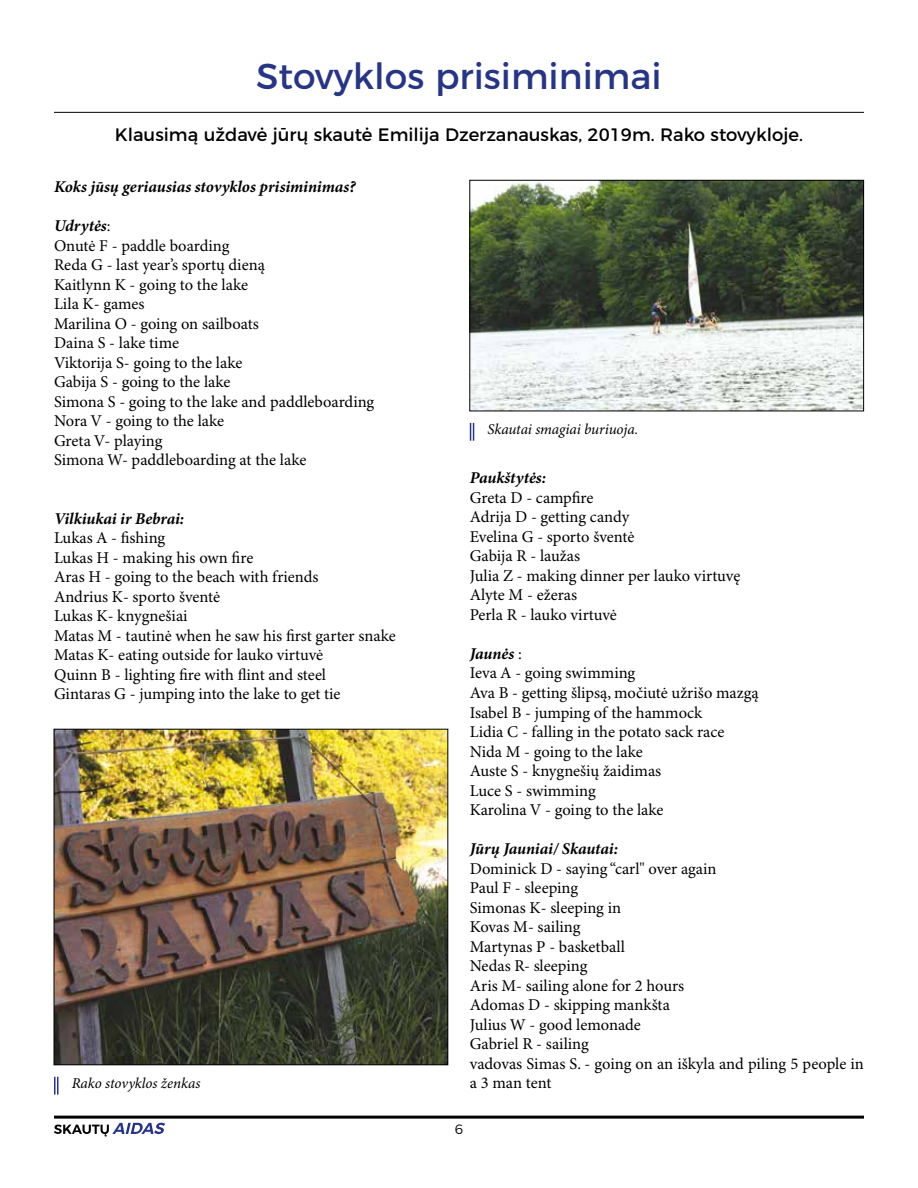
<style>
.page{position:relative;width:918px;height:1188px;background:#fff}
.page>*{position:absolute;margin:0;border:0;box-sizing:border-box;transform-origin:0 0}
.t1{font:36px "Montserrat";color:#283583}
.t2{font:18px "Montserrat";color:#000}
.t3{font:16.5px/19.5px "Minion Pro";color:#000}
.t4{font:italic 700 16.5px "Minion Pro";letter-spacing:-.005em;color:#000}
.t5{font:italic 15px "Minion Pro";letter-spacing:-.01em;color:#000}
.t6{font:300 13.5px "Montserrat";color:#000}
.s1{font-weight:700;font-style:italic}
</style>
<div class="page">
<hr style="left:54px;top:1116px;width:810px;height:3px;background:#000">
<svg style="left:54px;top:1123px;width:111px;height:14px"></svg>
<hr style="left:54px;top:112px;width:810px;height:1px;background:#000">
<img style="left:56px;top:731px;width:390px;height:332px">
<div style="left:54px;top:729px;width:394px;height:336px;border:1px solid #000"></div>
<svg style="left:54px;top:1077px;width:4px;height:18px"></svg>
<img style="left:472px;top:182px;width:390px;height:227px">
<div style="left:470px;top:180px;width:394px;height:231px;border:1px solid #000"></div>
<svg style="left:470px;top:423px;width:4px;height:18px"></svg>
<h1 class="t1" style="left:256px;top:47px;width:407px">Stovyklos prisiminimai</h1>
<p class="t2" style="left:115px;top:120px;width:690px">Klausimą uždavė jūrų skautė Emilija Dzerzanauskas, 2019m. Rako stovykloje.</p>
<p class="t4" style="left:54px;top:177px;width:303px">Koks jūsų geriausias stovyklos prisiminimas?</p>
<p class="t3" style="left:54px;top:217px;width:322px"><span class="s1">Udrytės</span>:<br>Onutė F - paddle boarding<br>Reda G - last year’s sportų dieną<br>Kaitlynn K - going to the lake<br>Lila K- games<br>Marilina O - going on sailboats<br>Daina S - lake time<br>Viktorija S- going to the lake<br>Gabija S - going to the lake<br>Simona S - going to the lake and paddleboarding<br>Nora V - going to the lake<br>Greta V- playing<br>Simona W- paddleboarding at the lake</p>
<p class="t4" style="left:54px;top:508px;width:132px">Vilkiukai ir Bebrai:</p>
<p class="t3" style="left:54px;top:529px;width:343px">Lukas A - fishing<br>Lukas H - making his own fire<br>Aras H - going to the beach with friends<br>Andrius K- sporto šventė<br>Lukas K- knygnešiai<br>Matas M - tautinė when he saw his first garter snake Matas K- eating outside for lauko virtuvė<br>Quinn B - lighting fire with flint and steel<br>Gintaras G - jumping into the lake to get tie</p>
<p class="t5" style="left:72px;top:1074px;width:130px">Rako stovyklos ženkas</p>
<p class="t5" style="left:488px;top:420px;width:152px">Skautai smagiai buriuoja.</p>
<p class="t4" style="left:470px;top:468px;width:78px">Paukštytės:</p>
<p class="t3" style="left:470px;top:489px;width:272px">Greta D - campfire<br>Adrija D - getting candy<br>Evelina G - sporto šventė<br>Gabija R - laužas<br>Julia Z - making dinner per lauko virtuvę<br>Alyte M - ežeras<br>Perla R - lauko virtuvė</p>
<p class="t3" style="left:470px;top:645px;width:290px"><span class="s1">Jaunės</span> :<br>Ieva A - going swimming<br>Ava B - getting šlipsą, močiutė užrišo mazgą<br>Isabel B - jumping of the hammock<br>Lidia C - falling in the potato sack race<br>Nida M - going to the lake<br>Auste S - knygnešių žaidimas<br>Luce S - swimming<br>Karolina V - going to the lake</p>
<p class="t4" style="left:470px;top:839px;width:150px">Jūrų Jauniai/ Skautai:</p>
<p class="t3" style="left:470px;top:859px;width:396px">Dominick D - saying “carl" over again<br>Paul F - sleeping<br>Simonas K- sleeping in<br>Kovas M- sailing<br>Martynas P - basketball<br>Nedas R- sleeping<br>Aris M- sailing alone for 2 hours<br>Adomas D - skipping mankšta<br>Julius W - good lemonade<br>Gabriel R - sailing<br>vadovas Simas S. - going on an iškyla and piling 5 people in a 3 man tent</p>
<p class="t6" style="left:455px;top:1118px;width:10px">6</p>
</div>
